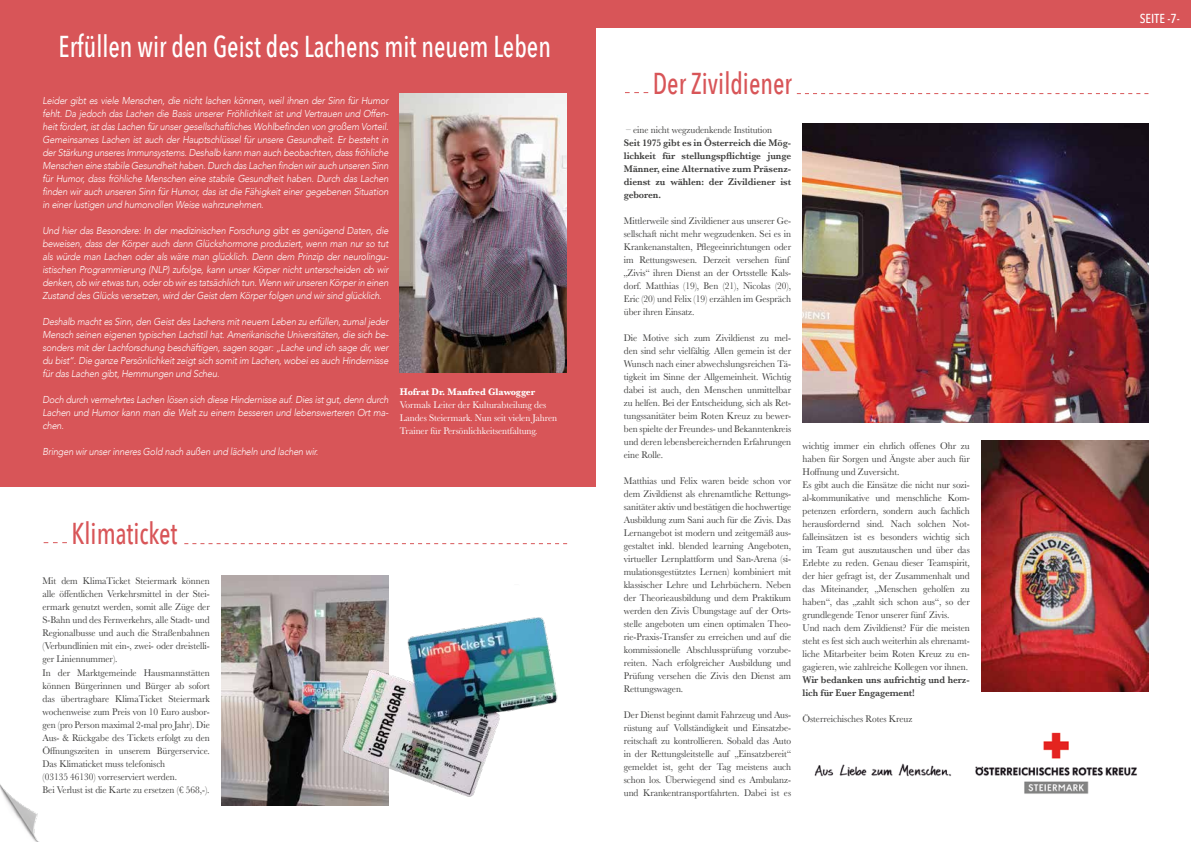
<style>
.page{position:relative;width:1191px;height:842px;background:#fff}
.page>*{position:absolute;margin:0;border:0;box-sizing:border-box;transform-origin:0 0}
.t1{font:500 30.2px "Avenir Next Condensed";color:#fff;scale:.87 1}
.t2{font:500 30.2px "Avenir Next Condensed";color:#d85558;scale:.87 1}
.t3{font:500 13px "Avenir Next Condensed";color:#fff}
.t4{font:10px/13px "Baskerville";letter-spacing:-.005em;color:#3c3c3b;scale:.94 1}
.t5{font:italic 300 10px/13px "Avenir";letter-spacing:-.02em;color:#fff;text-align:justify;scale:.92 1}
.t6{font:600 10px/13px "Baskerville";letter-spacing:-.005em;color:#3c3c3b;text-align:justify;scale:.94 1}
.t7{font:10px/13px "Baskerville";letter-spacing:-.005em;color:#fff;scale:.94 1}
.t8{font:700 10px "Baskerville";letter-spacing:-.005em;color:#fff;scale:.94 1}
</style>
<div class="page">
<div style="left:0;top:0;width:1191px;height:28px;background:#d85558"></div>
<img style="left:0;top:784px;width:39px;height:58px">
<div style="left:0;top:0;width:595px;height:486px;background:#d85558"></div>
<img style="left:400px;top:94px;width:166px;height:279px">
<img style="left:221px;top:575px;width:84px;height:230px">
<svg style="left:184px;top:543px;width:383px;height:1px"></svg>
<svg style="left:44px;top:542px;width:23px;height:1px"></svg>
<img style="left:305px;top:575px;width:253px;height:230px">
<svg style="left:797px;top:93px;width:351px;height:1px"></svg>
<svg style="left:625px;top:92px;width:23px;height:1px"></svg>
<img style="left:802px;top:124px;width:346px;height:299px">
<img style="left:981px;top:440px;width:167px;height:251px">
<img style="left:814px;top:732px;width:323px;height:62px">
<h1 class="t1" style="left:59px;top:28px;width:567px">Erfüllen wir den Geist des Lachens mit neuem Leben</h1>
<p class="t5" style="left:43px;top:94px;width:377px">Leider gibt es viele Menschen, die nicht lachen können, weil ihnen der Sinn für Humor fehlt. Da jedoch das Lachen die Basis unserer Fröhlichkeit ist und Vertrauen und Offen&shy;heit fördert, ist das Lachen für unser gesellschaftliches Wohlbefinden von großem Vorteil.<br>Gemeinsames Lachen ist auch der Hauptschlüssel für unsere Gesundheit. Er besteht in der Stärkung unseres Immunsystems. Deshalb kann man auch beobachten, dass fröhliche Menschen eine stabile Gesundheit haben. Durch das Lachen finden wir auch unseren Sinn für Humor, dass fröhliche Menschen eine stabile Gesundheit haben. Durch das Lachen finden wir auch unseren Sinn für Humor, das ist die Fähigkeit einer gegebenen Situation in einer lustigen und humorvollen Weise wahrzunehmen.</p>
<p class="t5" style="left:43px;top:224px;width:377px">Und hier das Besondere: In der medizinischen Forschung gibt es genügend Daten, die beweisen, dass der Körper auch dann Glückshormone produziert, wenn man nur so tut als würde man Lachen oder als wäre man glücklich. Denn dem Prinzip der neurolingu&shy;istischen Programmierung (NLP) zufolge, kann unser Körper nicht unterscheiden ob wir denken, ob wir etwas tun, oder ob wir es tatsächlich tun. Wenn wir unseren Körper in einen Zustand des Glücks versetzen, wird der Geist dem Körper folgen und wir sind glücklich.</p>
<p class="t5" style="left:43px;top:315px;width:377px">Deshalb macht es Sinn, den Geist des Lachens mit neuem Leben zu erfüllen, zumal jeder Mensch seinen eigenen typischen Lachstil hat. Amerikanische Universitäten, die sich be&shy;sonders mit der Lachforschung beschäftigen, sagen sogar: „Lache und ich sage dir, wer du bist“. Die ganze Persönlichkeit zeigt sich somit im Lachen, wobei es auch Hindernisse für das Lachen gibt, Hemmungen und Scheu.</p>
<p class="t5" style="left:43px;top:393px;width:377px">Doch durch vermehrtes Lachen lösen sich diese Hindernisse auf. Dies ist gut, denn durch Lachen und Humor kann man die Welt zu einem besseren und lebenswerteren Ort ma&shy;chen.</p>
<p class="t5" style="left:43px;top:445px;width:301px">Bringen wir unser inneres Gold nach außen und lächeln und lachen wir.</p>
<p class="t8" style="left:400px;top:384px;width:146px">Hofrat Dr. Manfred Glawogger</p>
<p class="t7" style="left:400px;top:398px;width:169px">Vormals Leiter der Kulturabteilung des<br>Landes Steiermark. Nun seit vielen Jahren<br>Trainer für Persönlichkeitsentfaltung.</p>
<h1 class="t2" style="left:72px;top:515px;width:123px">Klimaticket</h1>
<p class="t4" style="left:43px;top:575px;width:179px">Mit dem KlimaTicket Steiermark können alle öffentlichen Verkehrsmittel in der Stei&shy;ermark genutzt werden, somit alle Züge der S-Bahn und des Fernverkehrs, alle Stadt- und Regionalbusse und auch die Straßenbahnen (Verbundlinien mit ein-, zwei- oder dreistelli&shy;ger Liniennummer).<br>In der Marktgemeinde Hausmannstätten können Bürgerinnen und Bürger ab sofort das übertragbare KlimaTicket Steiermark wochenweise zum Preis von 10 Euro ausbor&shy;gen (pro Person maximal 2-mal pro Jahr). Die Aus- &amp; Rückgabe des Tickets erfolgt zu den Öffnungszeiten in unserem Bürgerservice.<br>Das Klimaticket muss telefonisch<br>(03135 46130) vorreserviert werden.<br>Bei Verlust ist die Karte zu ersetzen (€ 568,-).</p>
<h1 class="t2" style="left:653px;top:65px;width:161px">Der Zivildiener</h1>
<p class="t4" style="left:626px;top:123px;width:157px">– eine nicht wegzudenkende Institution</p>
<p class="t6" style="left:624px;top:136px;width:179px">Seit 1975 gibt es in Österreich die Mög&shy;lichkeit für stellungspflichtige junge Männer, eine Alternative zum Präsenz&shy;dienst zu wählen: der Zivildiener ist geboren.</p>
<p class="t4" style="left:624px;top:214px;width:179px">Mittlerweile sind Zivildiener aus unserer Ge&shy;sellschaft nicht mehr wegzudenken. Sei es in Krankenanstalten, Pflegeeinrichtungen oder im Rettungswesen. Derzeit versehen fünf „Zivis“ ihren Dienst an der Ortsstelle Kals&shy;dorf. Matthias (19), Ben (21), Nicolas (20), Eric (20) und Felix (19) erzählen im Gespräch über ihren Einsatz.</p>
<p class="t4" style="left:624px;top:331px;width:179px;text-align:justify">Die Motive sich zum Zivildienst zu mel&shy;den sind sehr vielfältig. Allen gemein ist der Wunsch nach einer abwechslungsreichen Tä&shy;tigkeit im Sinne der Allgemeinheit. Wichtig dabei ist auch, den Menschen unmittelbar zu helfen. Bei der Entscheidung, sich als Ret&shy;tungssanitäter beim Roten Kreuz zu bewer&shy;ben spielte der Freundes- und Bekanntenkreis und deren lebensbereichernden Erfahrungen eine Rolle.</p>
<p class="t4" style="left:624px;top:474px;width:179px;text-align:justify">Matthias und Felix waren beide schon vor dem Zivildienst als ehrenamtliche Rettungs&shy;sanitäter aktiv und bestätigen die hochwertige Ausbildung zum Sani auch für die Zivis. Das Lernangebot ist modern und zeitgemäß aus&shy;gestaltet inkl. blended learning Angeboten, virtueller Lernplattform und San-Arena (si&shy;mulationsgestütztes Lernen) kombiniert mit klassischer Lehre und Lehrbüchern. Neben der Theorieausbildung und dem Praktikum werden den Zivis Übungstage auf der Orts&shy;stelle angeboten um einen optimalen Theo&shy;rie-Praxis-Transfer zu erreichen und auf die kommissionelle Abschlussprüfung vorzube&shy;reiten. Nach erfolgreicher Ausbildung und Prüfung versehen die Zivis den Dienst am Rettungswagen.</p>
<p class="t4" style="left:624px;top:708px;width:179px;text-align:justify">Der Dienst beginnt damit Fahrzeug und Aus&shy;rüstung auf Vollständigkeit und Einsatzbe&shy;reitschaft zu kontrollieren. Sobald das Auto in der Rettungsleitstelle auf „Einsatzbereit“ gemeldet ist, geht der Tag meistens auch schon los. Überwiegend sind es Ambulanz&shy;und Krankentransportfahrten. Dabei ist es</p>
<p class="t4" style="left:802px;top:440px;width:179px">wichtig immer ein ehrlich offenes Ohr zu haben für Sorgen und Ängste aber auch für Hoffnung und Zuversicht.<br>Es gibt auch die Einsätze die nicht nur sozi&shy;al-kommunikative und menschliche Kom&shy;petenzen erfordern, sondern auch fachlich herausfordernd sind. Nach solchen Not&shy;falleinsätzen ist es besonders wichtig sich im Team gut auszutauschen und über das Erlebte zu reden. Genau dieser Teamspirit, der hier gefragt ist, der Zusammenhalt und das Miteinander, „Menschen geholfen zu haben“, das „zahlt sich schon aus“, so der grundlegende Tenor unserer fünf Zivis.<br>Und nach dem Zivildienst? Für die meisten steht es fest sich auch weiterhin als ehrenamt&shy;liche Mitarbeiter beim Roten Kreuz zu en&shy;gagieren, wie zahlreiche Kollegen vor ihnen.</p>
<p class="t6" style="left:802px;top:674px;width:179px">Wir bedanken uns aufrichtig und herz&shy;lich für Euer Engagement!</p>
<p class="t4" style="left:802px;top:713px;width:118px">Österreichisches Rotes Kreuz</p>
<h2 class="t3" style="left:1139px;top:11px;width:42px">SEITE -7-</h2>
</div>
